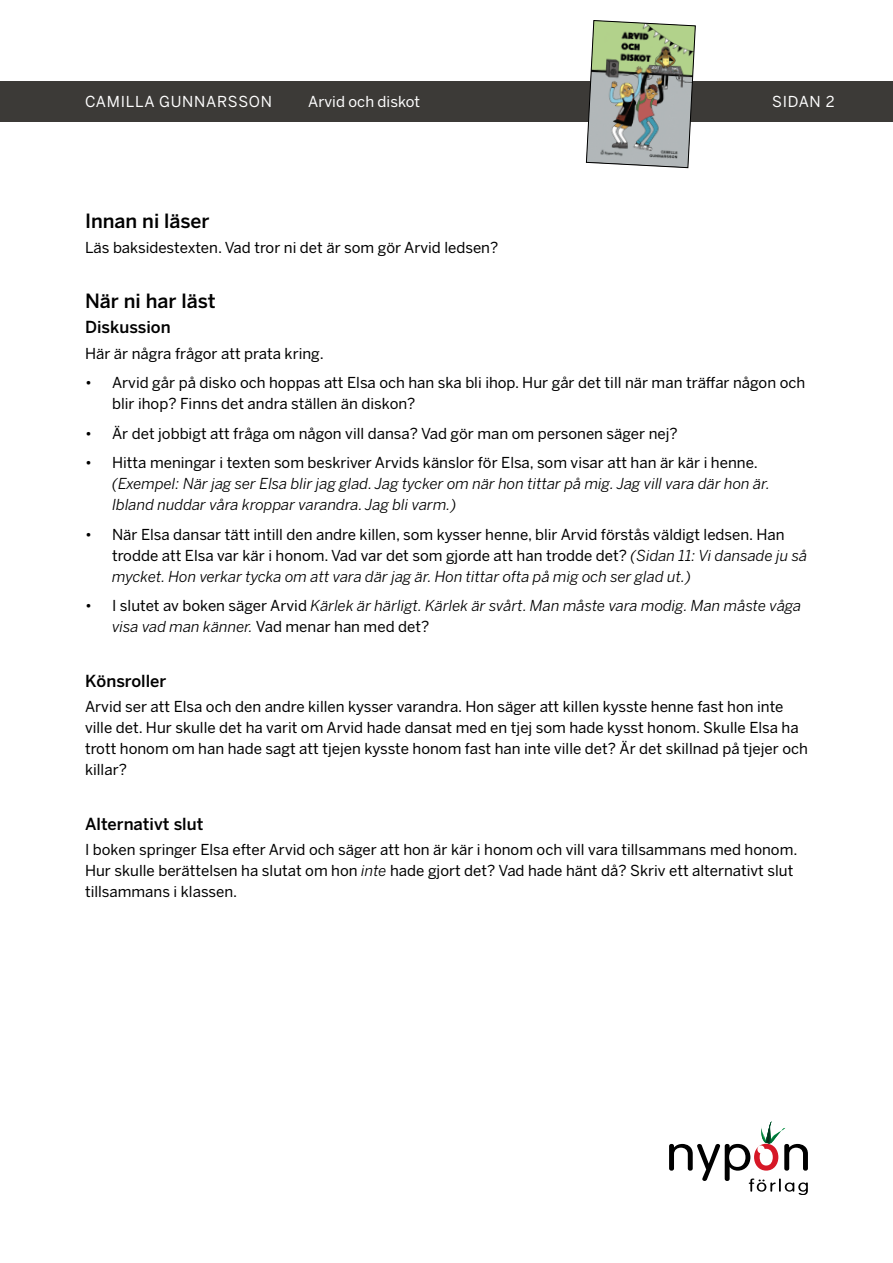
<style>
.page{position:relative;width:893px;height:1263px;background:#fff}
.page>*{position:absolute;margin:0;border:0;box-sizing:border-box;transform-origin:0 0}
.t1{font:500 19.5px "Benton Sans";color:#000}
.t2{font:500 16.5px "Benton Sans";color:#000}
.t3{font:15px/21px "Benton Sans";color:#000}
.t4{font:italic 15px/21px "Benton Sans";color:#000}
.t5{font:15px "Benton Sans";letter-spacing:.04em;color:#fff}
.t6{font:15px "Benton Sans";color:#fff}
.s1{font-style:italic}
.s2{font-style:normal}
</style>
<div class="page">
<div style="left:0;top:81px;width:893px;height:40px;background:#3c3a37"></div>
<svg style="left:669px;top:1121px;width:139px;height:74px"></svg>
<svg style="left:586px;top:20px;width:110px;height:148px;background:#9ba492"></svg>
<p class="t5" style="left:85px;top:93px;width:189px">CAMILLA GUNNARSSON</p>
<p class="t6" style="left:308px;top:93px;width:113px">Arvid och diskot</p>
<p class="t5" style="left:772px;top:93px;width:64px">SIDAN 2</p>
<h1 class="t1" style="left:85px;top:210px;width:126px">Innan ni läser</h1>
<p class="t3" style="left:85px;top:238px;width:415px">Läs baksidestexten. Vad tror ni det är som gör Arvid ledsen?</p>
<h1 class="t1" style="left:85px;top:290px;width:132px">När ni har läst</h1>
<p class="t2" style="left:85px;top:318px;width:87px">Diskussion</p>
<p class="t3" style="left:85px;top:343px;width:240px">Här är några frågor att prata kring.</p>
<p class="t3" style="left:112px;top:372px;width:695px;text-indent:-27px">• Arvid går på disko och hoppas att Elsa och han ska bli ihop. Hur går det till när man träffar någon och blir ihop? Finns det andra ställen än diskon?</p>
<p class="t3" style="left:85px;top:423px;width:594px">• Är det jobbigt att fråga om någon vill dansa? Vad gör man om personen säger nej?</p>
<p class="t3" style="left:85px;top:452px;width:674px">• Hitta meningar i texten som beskriver Arvids känslor för Elsa, som visar att han är kär i henne.</p>
<p class="t4" style="left:112px;top:473px;width:659px">(Exempel: När jag ser Elsa blir jag glad. Jag tycker om när hon tittar på mig. Jag vill vara där hon är.<br>Ibland nuddar våra kroppar varandra. Jag bli varm.)</p>
<p class="t3" style="left:112px;top:524px;width:697px;text-indent:-27px">• När Elsa dansar tätt intill den andre killen, som kysser henne, blir Arvid förstås väldigt ledsen. Han trodde att Elsa var kär i honom. Vad var det som gjorde att han trodde det? <span class="s1">(Sidan 11: Vi dansade ju så mycket. Hon verkar tycka om att vara där jag är. Hon tittar ofta på mig och ser glad ut.)</span></p>
<p class="t4" style="left:112px;top:595px;width:691px;text-indent:-27px"><span class="s2">• I slutet av boken säger Arvid</span> Kärlek är härligt. Kärlek är svårt. Man måste vara modig. Man måste våga visa vad man känner. <span class="s2">Vad menar han med det?</span></p>
<p class="t2" style="left:85px;top:671px;width:83px">Könsroller</p>
<p class="t3" style="left:85px;top:696px;width:724px">Arvid ser att Elsa och den andre killen kysser varandra. Hon säger att killen kysste henne fast hon inte ville det. Hur skulle det ha varit om Arvid hade dansat med en tjej som hade kysst honom. Skulle Elsa ha trott honom om han hade sagt att tjejen kysste honom fast han inte ville det? Är det skillnad på tjejer och killar?</p>
<p class="t2" style="left:85px;top:814px;width:120px">Alternativt slut</p>
<p class="t3" style="left:85px;top:839px;width:714px">I boken springer Elsa efter Arvid och säger att hon är kär i honom och vill vara tillsammans med honom.<br>Hur skulle berättelsen ha slutat om hon <span class="s1">inte</span> hade gjort det? Vad hade hänt då? Skriv ett alternativt slut tillsammans i klassen.</p>
</div>
